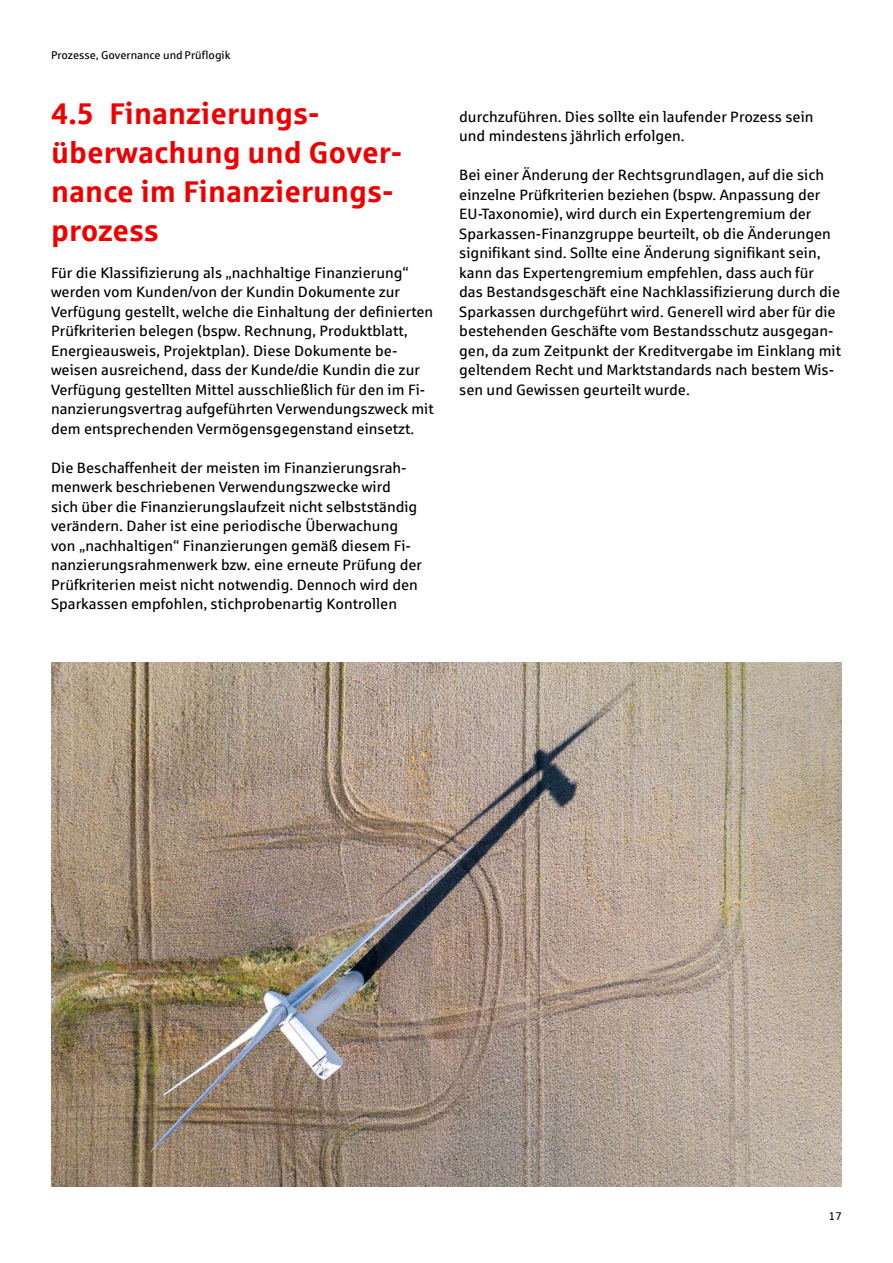
<style>
.page{position:relative;width:893px;height:1263px;background:#fff}
.page>*{position:absolute;margin:0;border:0;box-sizing:border-box;transform-origin:0 0}
.t1{font:700 30px/39px "Sparkasse Rg";color:#e00}
.t2{font:15px/19.5px "Sparkasse Rg";color:#000}
.t3{font:11.25px "Sparkasse Rg";color:#000}
</style>
<div class="page">
<img style="left:51px;top:662px;width:791px;height:524px">
<p class="t3" style="left:51px;top:49px;width:181px">Prozesse, Governance und Prüflogik</p>
<h1 class="t1" style="left:51px;top:93px;width:353px">4.5 Finanzierungs&shy;überwachung und Gover&shy;nance im Finanzierungs&shy;prozess</h1>
<p class="t2" style="left:51px;top:262px;width:384px">Für die Klassifizierung als „nachhaltige Finanzierung“ werden vom Kunden/von der Kundin Dokumente zur Verfügung gestellt, welche die Einhaltung der definierten Prüfkriterien belegen (bspw. Rechnung, Produktblatt, Energieausweis, Projektplan). Diese Dokumente be&shy;weisen ausreichend, dass der Kunde/die Kundin die zur Verfügung gestellten Mittel ausschließlich für den im Fi&shy;nanzierungsvertrag aufgeführten Verwendungszweck mit dem entsprechenden Vermögensgegenstand einsetzt.</p>
<p class="t2" style="left:51px;top:457px;width:373px">Die Beschaffenheit der meisten im Finanzierungsrah&shy;menwerk beschriebenen Verwendungszwecke wird<br>sich über die Finanzierungslaufzeit nicht selbstständig verändern. Daher ist eine periodische Überwachung von „nachhaltigen“ Finanzierungen gemäß diesem Fi&shy;nanzierungsrahmenwerk bzw. eine erneute Prüfung der Prüfkriterien meist nicht notwendig. Dennoch wird den Sparkassen empfohlen, stichprobenartig Kontrollen</p>
<p class="t2" style="left:459px;top:106px;width:356px">durchzuführen. Dies sollte ein laufender Prozess sein und mindestens jährlich erfolgen.</p>
<p class="t2" style="left:459px;top:165px;width:383px">Bei einer Änderung der Rechtsgrundlagen, auf die sich einzelne Prüfkriterien beziehen (bspw. Anpassung der EU-Taxonomie), wird durch ein Expertengremium der Sparkassen-Finanzgruppe beurteilt, ob die Änderungen signifikant sind. Sollte eine Änderung signifikant sein, kann das Expertengremium empfehlen, dass auch für das Bestandsgeschäft eine Nachklassifizierung durch die Sparkassen durchgeführt wird. Generell wird aber für die bestehenden Geschäfte vom Bestandsschutz ausgegan&shy;gen, da zum Zeitpunkt der Kreditvergabe im Einklang mit geltendem Recht und Marktstandards nach bestem Wis&shy;sen und Gewissen geurteilt wurde.</p>
<p class="t3" style="left:829px;top:1209px;width:14px">17</p>
</div>
